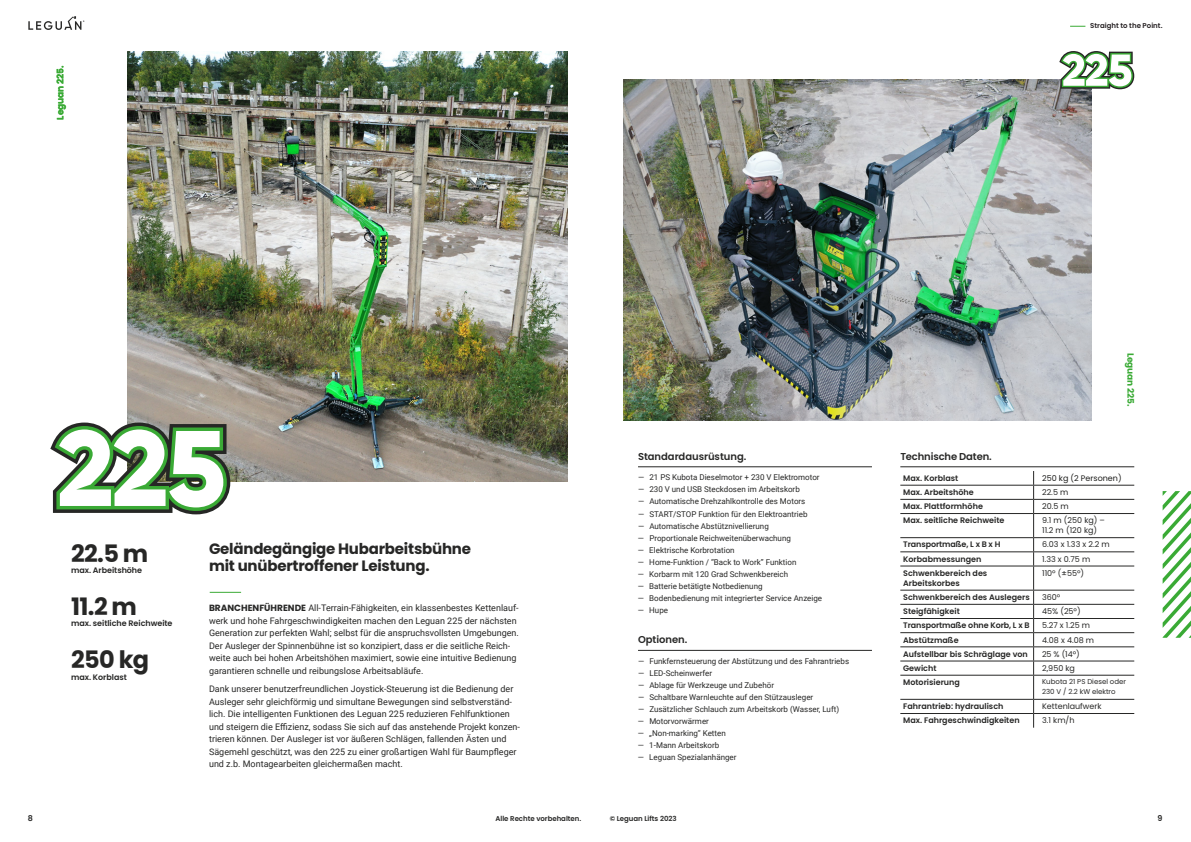
<style>
.page{position:relative;width:1191px;height:842px;background:#fff}
.page>*{position:absolute;margin:0;border:0;box-sizing:border-box;transform-origin:0 0}
.t1{font:700 24px "Poppins";letter-spacing:-.025em;color:#272726}
.t2{font:700 15px/16.2px "Poppins";letter-spacing:-.015em;color:#272726}
.t3{font:600 10px "Poppins";letter-spacing:-.005em;color:#272726}
.t4{font:9px/12.5px "Roboto";color:#272726}
.t5{font:700 9px "Poppins";letter-spacing:-.005em;color:#3aaa35}
.t6{font:8px "Roboto";color:#272726}
.t7{font:600 8px/10px "Poppins";color:#272726}
.t8{font:8px/10px "Poppins";color:#272726}
.t9{font:8px "Poppins";color:#1d1d1b}
.t10{font:600 7px "Poppins";letter-spacing:-.005em;color:#272726}
.t11{font:7px/10px "Poppins";color:#272726}
.t12{font:600 7px "Poppins";color:#252022}
.s1{font-family:"Poppins";font-weight:700}
</style>
<div class="page">
<img style="left:624px;top:79px;width:467px;height:342px">
<svg style="left:1070px;top:26px;width:15px;height:1px"></svg>
<svg style="left:28px;top:16px;width:56px;height:14px"></svg>
<img style="left:128px;top:51px;width:439px;height:431px">
<svg style="left:1059px;top:51px;width:75px;height:38px"></svg>
<svg style="left:1162px;top:491px;width:29px;height:147px"></svg>
<hr style="left:210px;top:592px;width:31px;height:1px;background:#3aaa35">
<hr style="left:900px;top:466px;width:234px;height:1px;background:#272726">
<hr style="left:900px;top:485px;width:133px;height:1px;background:#272726">
<hr style="left:1033px;top:485px;width:101px;height:1px;background:#272726">
<hr style="left:900px;top:499px;width:133px;height:1px;background:#272726">
<hr style="left:1033px;top:499px;width:101px;height:1px;background:#272726">
<hr style="left:900px;top:513px;width:133px;height:1px;background:#272726">
<hr style="left:1033px;top:513px;width:101px;height:1px;background:#272726">
<hr style="left:900px;top:537px;width:133px;height:1px;background:#272726">
<hr style="left:1033px;top:537px;width:101px;height:1px;background:#272726">
<hr style="left:900px;top:551px;width:133px;height:1px;background:#272726">
<hr style="left:1033px;top:551px;width:101px;height:1px;background:#272726">
<hr style="left:900px;top:566px;width:133px;height:1px;background:#272726">
<hr style="left:1033px;top:566px;width:101px;height:1px;background:#272726">
<hr style="left:900px;top:590px;width:133px;height:1px;background:#272726">
<hr style="left:1033px;top:590px;width:101px;height:1px;background:#272726">
<hr style="left:900px;top:604px;width:133px;height:1px;background:#272726">
<hr style="left:1033px;top:604px;width:101px;height:1px;background:#272726">
<hr style="left:900px;top:618px;width:133px;height:1px;background:#272726">
<hr style="left:1033px;top:618px;width:101px;height:1px;background:#272726">
<hr style="left:900px;top:632px;width:133px;height:1px;background:#272726">
<hr style="left:1033px;top:632px;width:101px;height:1px;background:#272726">
<hr style="left:900px;top:646px;width:133px;height:1px;background:#272726">
<hr style="left:1033px;top:646px;width:101px;height:1px;background:#272726">
<hr style="left:900px;top:661px;width:133px;height:1px;background:#272726">
<hr style="left:1033px;top:661px;width:101px;height:1px;background:#272726">
<hr style="left:900px;top:675px;width:133px;height:1px;background:#272726">
<hr style="left:900px;top:699px;width:133px;height:1px;background:#272726">
<hr style="left:900px;top:713px;width:133px;height:1px;background:#272726">
<svg style="left:1033px;top:471px;width:1px;height:257px"></svg>
<hr style="left:1033px;top:675px;width:101px;height:1px;background:#272726">
<hr style="left:1033px;top:699px;width:101px;height:1px;background:#272726">
<hr style="left:1033px;top:713px;width:101px;height:1px;background:#272726">
<svg style="left:50px;top:423px;width:180px;height:91px"></svg>
<hr style="left:638px;top:466px;width:234px;height:1px;background:#272726">
<hr style="left:638px;top:650px;width:234px;height:1px;background:#272726">
<p class="t5" style="left:55px;top:120px;width:56px;rotate:-90deg">Leguan 225.</p>
<p class="t12" style="left:1090px;top:22px;width:74px">Straight to the Point.</p>
<h1 class="t1" style="left:71px;top:539px;width:79px">22.5 m</h1>
<h1 class="t1" style="left:71px;top:593px;width:68px">11.2 m</h1>
<h1 class="t1" style="left:71px;top:646px;width:80px">250 kg</h1>
<p class="t7" style="left:71px;top:565px;width:73px">max. Arbeitshöhe</p>
<p class="t7" style="left:71px;top:618px;width:103px">max. seitliche Reichweite</p>
<p class="t7" style="left:71px;top:672px;width:57px">max. Korblast</p>
<h2 class="t2" style="left:209px;top:541px;width:263px">Geländegängige Hubarbeitsbühne mit unübertroffener Leistung.</h2>
<p class="t4" style="left:209px;top:601px;width:311px"><span class="s1">BRANCHENFÜHRENDE</span> All-Terrain-Fähigkeiten, ein klassenbestes Kettenlauf&shy;werk und hohe Fahrgeschwindigkeiten machen den Leguan 225 der nächsten Generation zur perfekten Wahl; selbst für die anspruchsvollsten Umgebungen.<br>Der Ausleger der Spinnenbühne ist so konzipiert, dass er die seitliche Reich&shy;weite auch bei hohen Arbeitshöhen maximiert, sowie eine intuitive Bedienung garantieren schnelle und reibungslose Arbeitsabläufe.</p>
<p class="t4" style="left:209px;top:682px;width:312px">Dank unserer benutzerfreundlichen Joystick-Steuerung ist die Bedienung der Ausleger sehr gleichförmig und simultane Bewegungen sind selbstverständ&shy;lich. Die intelligenten Funktionen des Leguan 225 reduzieren Fehlfunktionen und steigern die Effizienz, sodass Sie sich auf das anstehende Projekt konzen&shy;trieren können. Der Ausleger ist vor äußeren Schlägen, fallenden Ästen und Sägemehl geschützt, was den 225 zu einer großartigen Wahl für Baumpfleger und z.b. Montagearbeiten gleichermaßen macht.</p>
<p class="t7" style="left:28px;top:813px;width:7px">8</p>
<p class="t10" style="left:495px;top:814px;width:87px">Alle Rechte vorbehalten.</p>
<p class="t3" style="left:638px;top:450px;width:110px">Standardausrüstung.</p>
<p class="t6" style="left:638px;top:472px;width:183px">— 21 PS Kubota Dieselmotor + 230 V Elektromotor</p>
<p class="t6" style="left:638px;top:484px;width:163px">— 230 V und USB Steckdosen im Arbeitskorb</p>
<p class="t6" style="left:638px;top:496px;width:169px">— Automatische Drehzahlkontrolle des Motors</p>
<p class="t6" style="left:638px;top:508px;width:171px">— START/STOP Funktion für den Elektroantrieb</p>
<p class="t6" style="left:638px;top:520px;width:132px">— Automatische Abstütznivellierung</p>
<p class="t6" style="left:638px;top:532px;width:154px">— Proportionale Reichweitenüberwachung</p>
<p class="t6" style="left:638px;top:544px;width:98px">— Elektrische Korbrotation</p>
<p class="t6" style="left:638px;top:557px;width:160px">— Home-Funktion / “Back to Work” Funktion</p>
<p class="t6" style="left:638px;top:569px;width:152px">— Korbarm mit 120 Grad Schwenkbereich</p>
<p class="t6" style="left:638px;top:581px;width:126px">— Batterie betätigte Notbedienung</p>
<p class="t6" style="left:638px;top:593px;width:186px">— Bodenbedienung mit integrierter Service Anzeige</p>
<p class="t6" style="left:638px;top:605px;width:32px">— Hupe</p>
<p class="t3" style="left:638px;top:634px;width:51px">Optionen.</p>
<p class="t6" style="left:638px;top:655px;width:213px">— Funkfernsteuerung der Abstützung und des Fahrantriebs</p>
<p class="t6" style="left:638px;top:667px;width:76px">— LED-Scheinwerfer</p>
<p class="t6" style="left:638px;top:679px;width:137px">— Ablage für Werkzeuge und Zubehör</p>
<p class="t6" style="left:638px;top:691px;width:177px">— Schaltbare Warnleuchte auf den Stützausleger</p>
<p class="t6" style="left:638px;top:703px;width:203px">— Zusätzlicher Schlauch zum Arbeitskorb (Wasser, Luft)</p>
<p class="t6" style="left:638px;top:715px;width:72px">— Motorvorwärmer</p>
<p class="t6" style="left:638px;top:727px;width:89px">— „Non-marking“ Ketten</p>
<p class="t6" style="left:638px;top:739px;width:83px">— 1-Mann Arbeitskorb</p>
<p class="t6" style="left:638px;top:751px;width:100px">— Leguan Spezialanhänger</p>
<p class="t5" style="left:1136px;top:352px;width:56px;rotate:90deg">Leguan 225.</p>
<p class="t3" style="left:900px;top:450px;width:93px">Technische Daten.</p>
<p class="t7" style="left:903px;top:473px;width:57px">Max. Korblast</p>
<p class="t9" style="left:1042px;top:473px;width:81px">250 kg (2 Personen)</p>
<p class="t7" style="left:903px;top:487px;width:72px">Max. Arbeitshöhe</p>
<p class="t8" style="left:1042px;top:487px;width:28px">22.5 m</p>
<p class="t7" style="left:903px;top:501px;width:81px">Max. Plattformhöhe</p>
<p class="t8" style="left:1042px;top:501px;width:28px">20.5 m</p>
<p class="t7" style="left:903px;top:516px;width:103px">Max. seitliche Reichweite</p>
<p class="t8" style="left:1042px;top:516px;width:64px">9.1 m (250 kg) –<br>11.2 m (120 kg)</p>
<p class="t7" style="left:903px;top:540px;width:99px">Transportmaße, L x B x H</p>
<p class="t8" style="left:1042px;top:540px;width:69px">6.03 x 1.33 x 2.2 m</p>
<p class="t7" style="left:903px;top:554px;width:80px">Korbabmessungen</p>
<p class="t8" style="left:1042px;top:554px;width:50px">1.33 x 0.75 m</p>
<p class="t7" style="left:903px;top:568px;width:86px">Schwenkbereich des<br>Arbeitskorbes</p>
<p class="t8" style="left:1042px;top:568px;width:44px">110º (±55º)</p>
<p class="t7" style="left:903px;top:592px;width:128px">Schwenkbereich des Auslegers</p>
<p class="t8" style="left:1042px;top:592px;width:20px">360º</p>
<p class="t7" style="left:903px;top:606px;width:58px">Steigfähigkeit</p>
<p class="t8" style="left:1042px;top:606px;width:40px">45% (25º)</p>
<p class="t7" style="left:903px;top:620px;width:128px">Transportmaße ohne Korb, L x B</p>
<p class="t8" style="left:1042px;top:620px;width:50px">5.27 x 1.25 m</p>
<p class="t7" style="left:903px;top:635px;width:57px">Abstützmaße</p>
<p class="t8" style="left:1042px;top:635px;width:54px">4.08 x 4.08 m</p>
<p class="t7" style="left:903px;top:649px;width:126px">Aufstellbar bis Schräglage von</p>
<p class="t8" style="left:1042px;top:649px;width:39px">25 % (14º)</p>
<p class="t7" style="left:903px;top:663px;width:35px">Gewicht</p>
<p class="t8" style="left:1042px;top:663px;width:34px">2,950 kg</p>
<p class="t7" style="left:903px;top:677px;width:58px">Motorisierung</p>
<p class="t11" style="left:1042px;top:676px;width:85px">Kubota 21 PS Diesel oder<br>230 V / 2.2 kW elektro</p>
<p class="t7" style="left:903px;top:701px;width:102px">Fahrantrieb: hydraulisch</p>
<p class="t8" style="left:1042px;top:701px;width:61px">Kettenlaufwerk</p>
<p class="t7" style="left:903px;top:715px;width:118px">Max. Fahrgeschwindigkeiten</p>
<p class="t8" style="left:1042px;top:715px;width:34px">3.1 km/h</p>
<p class="t10" style="left:609px;top:814px;width:68px">© Leguan Lifts 2023</p>
<p class="t7" style="left:1157px;top:813px;width:7px">9</p>
</div>
